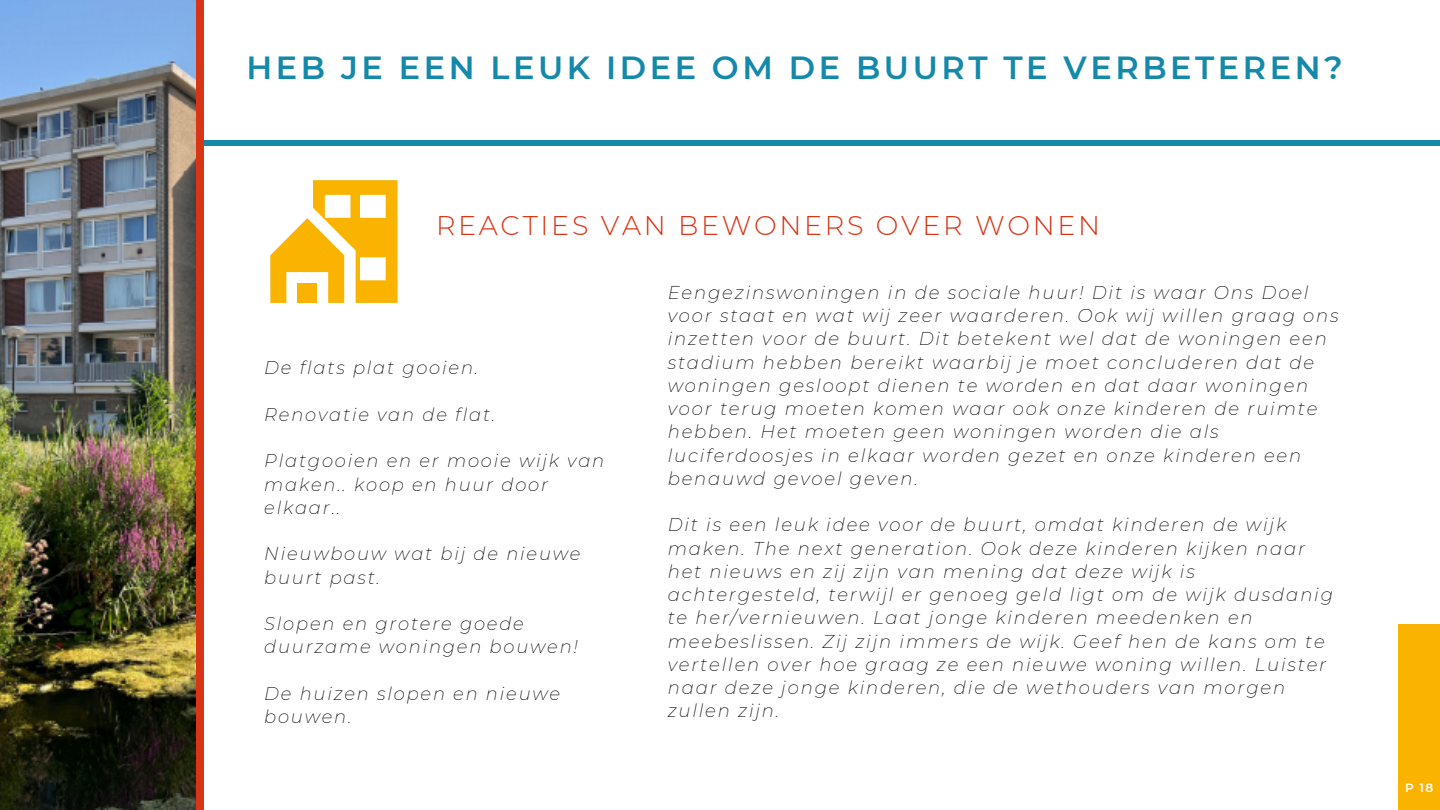
<style>
.page{position:relative;width:1440px;height:810px;background:#fff}
.page>*{position:absolute;margin:0;border:0;box-sizing:border-box;transform-origin:0 0}
.t1{font:600 32px "Montserrat";letter-spacing:.11em;color:#1489aa}
.t2{font:300 27px "Montserrat";letter-spacing:.1em;color:#d83516}
.t3{font:italic 200 18.1px/23.2px "Montserrat";letter-spacing:.1em;color:#000}
.t4{font:italic 200 18px/23.2px "Montserrat";letter-spacing:.1em;color:#000}
.t5{font:600 12px "Montserrat";color:#fff}
</style>
<div class="page">
<div style="left:196px;top:140px;width:1244px;height:6px;background:#1489aa"></div>
<div style="left:196px;top:0;width:8px;height:810px;background:#d83516"></div>
<img style="left:0;top:0;width:196px;height:810px">
<svg style="left:270px;top:180px;width:128px;height:123px"></svg>
<div style="left:1398px;top:624px;width:42px;height:186px;background:#fab400"></div>
<p class="t1" style="left:246px;top:48px;width:1098px">HEB JE EEN LEUK IDEE OM DE BUURT TE VERBETEREN?</p>
<p class="t2" style="left:436px;top:208px;width:666px">REACTIES VAN BEWONERS OVER WONEN</p>
<p class="t4" style="left:264px;top:356px;width:216px">De flats plat gooien.</p>
<p class="t4" style="left:264px;top:403px;width:233px">Renovatie van de flat.</p>
<p class="t4" style="left:264px;top:449px;width:342px">Platgooien en er mooie wijk van maken.. koop en huur door elkaar..</p>
<p class="t4" style="left:264px;top:542px;width:318px">Nieuwbouw wat bij de nieuwe buurt past.</p>
<p class="t4" style="left:264px;top:612px;width:315px">Slopen en grotere goede duurzame woningen bouwen!</p>
<p class="t4" style="left:264px;top:682px;width:297px">De huizen slopen en nieuwe bouwen.</p>
<p class="t3" style="left:668px;top:281px;width:672px">Eengezinswoningen in de sociale huur! Dit is waar Ons Doel voor staat en wat wij zeer waarderen. Ook wij willen graag ons inzetten voor de buurt. Dit betekent wel dat de woningen een stadium hebben bereikt waarbij je moet concluderen dat de woningen gesloopt dienen te worden en dat daar woningen voor terug moeten komen waar ook onze kinderen de ruimte hebben. Het moeten geen woningen worden die als luciferdoosjes in elkaar worden gezet en onze kinderen een benauwd gevoel geven.</p>
<p class="t3" style="left:668px;top:513px;width:667px">Dit is een leuk idee voor de buurt, omdat kinderen de wijk maken. The next generation. Ook deze kinderen kijken naar het nieuws en zij zijn van mening dat deze wijk is achtergesteld, terwijl er genoeg geld ligt om de wijk dusdanig te her/vernieuwen. Laat jonge kinderen meedenken en meebeslissen. Zij zijn immers de wijk. Geef hen de kans om te vertellen over hoe graag ze een nieuwe woning willen. Luister naar deze jonge kinderen, die de wethouders van morgen zullen zijn.</p>
<p class="t5" style="left:1405px;top:780px;width:30px">P 18</p>
</div>
